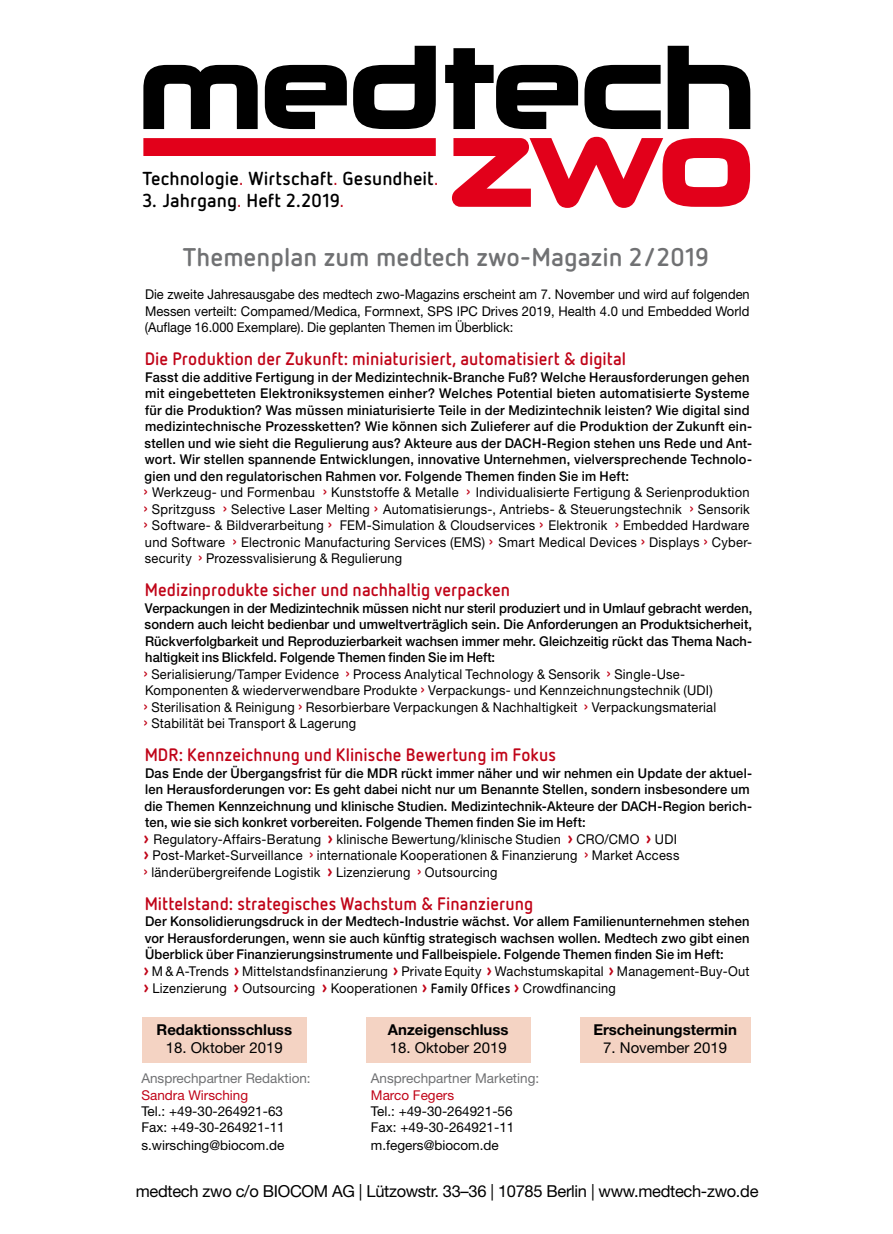
<style>
.page{position:relative;width:893px;height:1234px;background:#fff}
.page>*{position:absolute;margin:0;border:0;box-sizing:border-box;transform-origin:0 0}
.t1{font:700 25.5px "Netto OT";color:#707173}
.t2{font:700 18.75px "Netto OT";letter-spacing:.005em;color:#000}
.t3{font:700 18px "Netto OT";letter-spacing:.005em;color:#c00418;scale:.95 1}
.t4{font:16.5px "Helvetica Neue LT Std";letter-spacing:-.02em;color:#000}
.t5{font:700 15px "Helvetica Neue LT Std";color:#000}
.t6{font:15px "Helvetica Neue LT Std";color:#000}
.t7{font:500 13.5px/16.5px "Helvetica Neue LT Std";letter-spacing:.015em;color:#000;scale:.95 1}
.t8{font:500 13.5px/16.5px "Helvetica Neue LT Std";letter-spacing:.015em;color:#000;scale:.96 1}
.t9{font:13.5px/16.5px "Helvetica Neue LT Std";color:#000;text-align:justify;scale:.95 1}
.t10{font:13.5px "Helvetica Neue LT Std";color:#000}
.t11{font:13.5px "Helvetica Neue LT Std";color:#707173}
.t12{font:13.5px "Helvetica Neue LT Std";color:#c00418}
.s1{font-family:"Cube OT";font-weight:300;font-stretch:condensed;color:#c00418}
.s2{font-weight:400;font-size:18px;color:#c00418}
.s3{font-weight:400}
.s4{font-family:"Netto OT";font-weight:700;font-size:18px;color:#c00418}
.s5{font-family:"Netto OT";font-weight:700}
</style>
<div class="page">
<div style="left:142px;top:1016px;width:164px;height:46px;background:#f4d3c3"></div>
<div style="left:366px;top:1016px;width:164px;height:46px;background:#f4d3c3"></div>
<div style="left:580px;top:1016px;width:170px;height:46px;background:#f4d3c3"></div>
<svg style="left:452px;top:137px;width:298px;height:71px"></svg>
<svg style="left:143px;top:46px;width:607px;height:83px"></svg>
<div style="left:143px;top:138px;width:293px;height:18px;background:#e2001a"></div>
<h2 class="t2" style="left:142px;top:166px;width:298px">Technologie<span class="s1">.</span> Wirtschaft<span class="s1">.</span> Gesundheit<span class="s1">.</span></h2>
<h2 class="t2" style="left:142px;top:189px;width:203px">3. Jahrgang<span class="s1">.</span> Heft 2.2019<span class="s1">.</span></h2>
<h1 class="t1" style="left:183px;top:240px;width:528px">Themenplan zum medtech zwo-Magazin 2/2019</h1>
<p class="t9" style="left:145px;top:286px;width:638px">Die zweite Jahresausgabe des medtech zwo-Magazins erscheint am 7. November und wird auf folgenden Messen verteilt: Compamed/Medica, Formnext, SPS IPC Drives 2019, Health 4.0 und Embedded World (Auflage 16.000 Exemplare). Die geplanten Themen im Überblick:</p>
<h3 class="t3" style="left:145px;top:347px;width:508px">Die Produktion der Zukunft: miniaturisiert, automatisiert &amp; digital</h3>
<p class="t7" style="left:144px;top:368px;width:642px">Fasst die additive Fertigung in der Medizintechnik-Branche Fuß? Welche Herausforderungen gehen mit eingebetteten Elektroniksystemen einher? Welches Potential bieten automatisierte Systeme für die Produktion? Was müssen miniaturisierte Teile in der Medizintechnik leisten? Wie digital sind medizintechnische Prozessketten? Wie können sich Zulieferer auf die Produktion der Zukunft ein&shy;stellen und wie sieht die Regulierung aus? Akteure aus der DACH-Region stehen uns Rede und Ant&shy;wort. Wir stellen spannende Entwicklungen, innovative Unternehmen, vielversprechende Technolo&shy;gien und den regulatorischen Rahmen vor. Folgende Themen finden Sie im Heft:<br><span class="s2">›</span> <span class="s3">Werkzeug- und Formenbau</span> <span class="s2">›</span> <span class="s3">Kunststoffe &amp; Metalle</span> <span class="s2">›</span> <span class="s3">Individualisierte Fertigung &amp; Serienproduktion </span><span class="s2">›</span> <span class="s3">Spritzguss</span> <span class="s2">›</span> <span class="s3">Selective Laser Melting</span> <span class="s2">›</span> <span class="s3">Automatisierungs-, Antriebs- &amp; Steuerungstechnik</span> <span class="s2">›</span> <span class="s3">Sensorik </span><span class="s2">›</span> <span class="s3">Software- &amp; Bildverarbeitung</span> <span class="s2">›</span> <span class="s3">FEM-Simulation &amp; Cloudservices</span> <span class="s2">›</span> <span class="s3">Elektronik</span> <span class="s2">›</span> <span class="s3">Embedded Hardware und Software</span> <span class="s2">›</span> <span class="s3">Electronic Manufacturing Services (EMS)</span> <span class="s2">›</span> <span class="s3">Smart Medical Devices</span> <span class="s2">›</span> <span class="s3">Displays</span> <span class="s2">›</span> <span class="s3">Cyber&shy;security</span> <span class="s2">›</span> <span class="s3">Prozessvalisierung &amp; Regulierung</span></p>
<h3 class="t3" style="left:145px;top:578px;width:386px">Medizinprodukte sicher und nachhaltig verpacken</h3>
<p class="t7" style="left:144px;top:599px;width:642px">Verpackungen in der Medizintechnik müssen nicht nur steril produziert und in Umlauf gebracht werden, sondern auch leicht bedienbar und umweltverträglich sein. Die Anforderungen an Produktsicherheit, Rückverfolgbarkeit und Reproduzierbarkeit wachsen immer mehr. Gleichzeitig rückt das Thema Nach&shy;haltigkeit ins Blickfeld. Folgende Themen finden Sie im Heft:<br><span class="s2">›</span> <span class="s3">Serialisierung/Tamper Evidence</span> <span class="s2">›</span> <span class="s3">Process Analytical Technology &amp; Sensorik</span> <span class="s2">›</span> <span class="s3">Single-Use-Komponenten &amp; wiederverwendbare Produkte</span> <span class="s2">›</span> <span class="s3">Verpackungs- und Kennzeichnungstechnik (UDI)<br></span><span class="s2">›</span> <span class="s3">Sterilisation &amp; Reinigung</span> <span class="s2">›</span> <span class="s3">Resorbierbare Verpackungen &amp; Nachhaltigkeit</span> <span class="s2">›</span> <span class="s3">Verpackungsmaterial<br></span><span class="s2">›</span> <span class="s3">Stabilität bei Transport &amp; Lagerung</span></p>
<h3 class="t3" style="left:145px;top:743px;width:434px">MDR: Kennzeichnung und Klinische Bewertung im Fokus</h3>
<p class="t8" style="left:144px;top:764px;width:635px">Das Ende der Übergangsfrist für die MDR rückt immer näher und wir nehmen ein Update der aktuel&shy;len Herausforderungen vor: Es geht dabei nicht nur um Benannte Stellen, sondern insbesondere um die Themen Kennzeichnung und klinische Studien. Medizintechnik-Akteure der DACH-Region berich&shy;ten, wie sie sich konkret vorbereiten. Folgende Themen finden Sie im Heft:<br><span class="s4">›</span> <span class="s3">Regulatory-Affairs-Beratung</span> <span class="s4">›</span> <span class="s3">klinische Bewertung/klinische Studien</span> <span class="s4">›</span> <span class="s3">CRO/CMO</span> <span class="s4">›</span> <span class="s3">UDI<br></span><span class="s4">›</span> <span class="s3">Post-Market-Surveillance</span> <span class="s2">›</span> <span class="s3">internationale Kooperationen &amp; Finanzierung</span> <span class="s2">›</span> <span class="s3">Market Access<br></span><span class="s2">›</span> <span class="s3">länderübergreifende Logistik</span> <span class="s4">›</span> <span class="s3">Lizenzierung</span> <span class="s2">›</span> <span class="s3">Outsourcing</span></p>
<h3 class="t3" style="left:145px;top:892px;width:411px">Mittelstand: strategisches Wachstum &amp; Finanzierung</h3>
<p class="t8" style="left:144px;top:913px;width:633px">Der Konsolidierungsdruck in der Medtech-Industrie wächst. Vor allem Familienunternehmen stehen vor Herausforderungen, wenn sie auch künftig strategisch wachsen wollen. Medtech zwo gibt einen Überblick über Finanzierungsinstrumente und Fallbeispiele. Folgende Themen finden Sie im Heft:<br><span class="s4">›</span> <span class="s3">M &amp; A-Trends</span> <span class="s4">›</span> <span class="s3">Mittelstandsfinanzierung</span> <span class="s4">›</span> <span class="s3">Private Equity</span> <span class="s4">›</span> <span class="s3">Wachstumskapital</span> <span class="s4">›</span> <span class="s3">Management-Buy-Out </span><span class="s4">›</span> <span class="s3">Lizenzierung</span> <span class="s4">›</span> <span class="s3">Outsourcing</span> <span class="s4">›</span> <span class="s3">Kooperationen</span> <span class="s4">›</span> <span class="s5">Family Offices</span> <span class="s4">›</span> <span class="s3">Crowdfinancing</span></p>
<p class="t5" style="left:157px;top:1020px;width:137px">Redaktionsschluss</p>
<p class="t6" style="left:166px;top:1038px;width:119px">18. Oktober 2019</p>
<p class="t5" style="left:388px;top:1020px;width:122px">Anzeigenschluss</p>
<p class="t6" style="left:390px;top:1038px;width:119px">18. Oktober 2019</p>
<p class="t5" style="left:593px;top:1020px;width:145px">Erscheinungstermin</p>
<p class="t6" style="left:603px;top:1038px;width:125px">7. November 2019</p>
<p class="t11" style="left:141px;top:1070px;width:171px">Ansprechpartner Redaktion:</p>
<p class="t11" style="left:371px;top:1070px;width:170px">Ansprechpartner Marketing:</p>
<p class="t12" style="left:141px;top:1086px;width:108px">Sandra Wirsching</p>
<p class="t12" style="left:371px;top:1086px;width:85px">Marco Fegers</p>
<p class="t10" style="left:141px;top:1102px;width:143px">Tel.: +49-30-264921-63</p>
<p class="t10" style="left:371px;top:1102px;width:143px">Tel.: +49-30-264921-56</p>
<p class="t10" style="left:141px;top:1118px;width:145px">Fax: +49-30-264921-11</p>
<p class="t10" style="left:371px;top:1118px;width:145px">Fax: +49-30-264921-11</p>
<p class="t10" style="left:141px;top:1136px;width:145px">s.wirsching@biocom.de</p>
<p class="t10" style="left:371px;top:1136px;width:129px">m.fegers@biocom.de</p>
<p class="t4" style="left:136px;top:1180px;width:624px">medtech zwo c/o BIOCOM AG | Lützowstr. 33–36 | 10785 Berlin | www.medtech-zwo.de</p>
</div>
